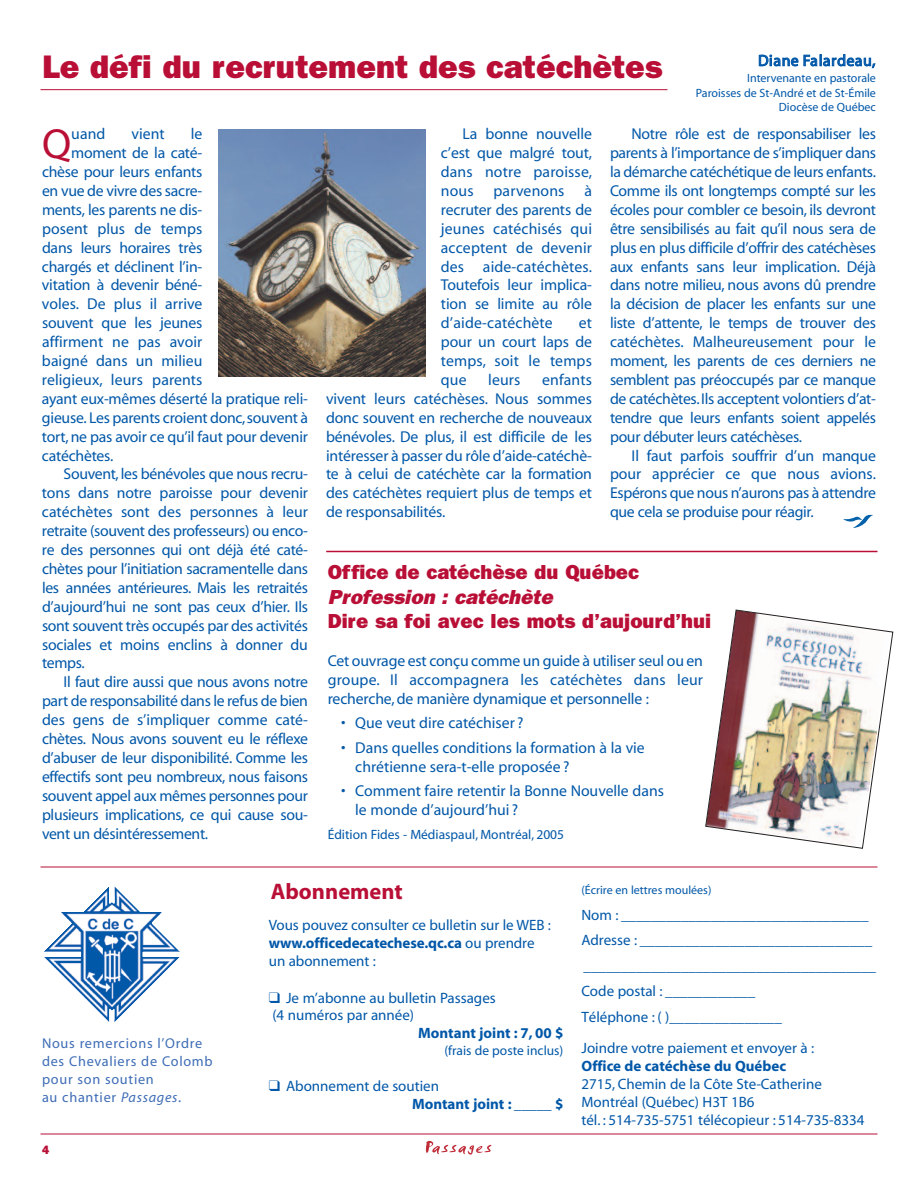
<style>
.page{position:relative;width:918px;height:1188px;background:#fff}
.page>*{position:absolute;margin:0;border:0;box-sizing:border-box;transform-origin:0 0}
.t1{font:42.3px "Myriad";color:#b90f36}
.t2{font:800 32.85px "Franklin Gothic";color:#b90f36}
.t3{font:700 22.5px "Myriad";color:#b90f36}
.t4{font:800 20.4px "Franklin Gothic";color:#b90f36}
.t5{font:italic 800 20.4px "Franklin Gothic";color:#b90f36}
.t6{font:15.75px/18.9px "Myriad";letter-spacing:-.015em;color:#0157a8;text-align:justify}
.t7{font:15.75px "Myriad";letter-spacing:.005em;color:#0157a8}
.t8{font:15.75px "Myriad";letter-spacing:.035em;color:#0157a8}
.t9{font:15.75px "Myriad";letter-spacing:.01em;color:#0157a8}
.t10{font:15px/18px "Myriad";color:#0157a8}
.t11{font:700 15px "Myriad";color:#0157a8}
.t12{font:14.25px/18px "Myriad";letter-spacing:.05em;color:#3e6db6}
.t13{font:13.5px "Myriad";color:#0157a8}
.t14{font:12px/14.4px "Myriad";color:#0157a8;text-align:right}
.t15{font:800 12px "Franklin Gothic";color:#b90f36}
.s1{font-style:italic}
.s2{font-size:15px}
.s3{font-weight:700}
</style>
<div class="page">
<hr style="left:40px;top:1134px;width:838px;height:1px;background:#b90f36">
<svg style="left:426px;top:1141px;width:65px;height:14px"></svg>
<img style="left:45px;top:887px;width:68px;height:64px">
<hr style="left:40px;top:89px;width:627px;height:1px;background:#b90f36">
<hr style="left:40px;top:867px;width:838px;height:1px;background:#b90f36">
<img style="left:219px;top:129px;width:207px;height:248px">
<hr style="left:326px;top:551px;width:552px;height:1px;background:#b90f36">
<img style="left:705px;top:610px;width:188px;height:239px">
<svg style="left:843px;top:514px;width:30px;height:14px"></svg>
<h2 class="t2" style="left:42px;top:48px;width:622px">Le défi du recrutement des catéchètes</h2>
<p class="t8" style="left:758px;top:55px;width:119px">Diane Falardeau,</p>
<p class="t14" style="left:696px;top:72px;width:182px">Intervenante en pastorale<br>Paroisses de St-André et de St-Émile<br>Diocèse de Québec</p>
<h1 class="t1" style="left:42px;top:128px;width:31px">Q</h1>
<p class="t6" style="left:71px;top:126px;width:36px">uand</p>
<p class="t6" style="left:131px;top:126px;width:35px">vient</p>
<p class="t6" style="left:191px;top:126px;width:13px">le</p>
<p class="t6" style="left:71px;top:145px;width:133px">moment de la caté-</p>
<p class="t6" style="left:42px;top:164px;width:162px">chèse pour leurs enfants</p>
<p class="t6" style="left:42px;top:183px;width:162px">en vue de vivre des sacre-</p>
<p class="t6" style="left:42px;top:201px;width:162px">ments, les parents ne dis-</p>
<p class="t7" style="left:42px;top:223px;width:162px">posent plus de temps</p>
<p class="t6" style="left:42px;top:239px;width:162px">dans leurs horaires très</p>
<p class="t6" style="left:42px;top:258px;width:162px">chargés et déclinent l’in-</p>
<p class="t6" style="left:42px;top:277px;width:162px">vitation à devenir béné-</p>
<p class="t6" style="left:42px;top:296px;width:162px">voles. De plus il arrive</p>
<p class="t6" style="left:42px;top:315px;width:162px">souvent que les jeunes</p>
<p class="t7" style="left:42px;top:336px;width:162px">affirment ne pas avoir</p>
<p class="t7" style="left:42px;top:355px;width:162px">baigné dans un milieu</p>
<p class="t7" style="left:42px;top:374px;width:162px">religieux, leurs parents</p>
<p class="t6" style="left:42px;top:390px;width:268px">ayant eux-mêmes déserté la pratique reli-</p>
<p class="t6" style="left:42px;top:409px;width:268px">gieuse. Les parents croient donc,souvent à</p>
<p class="t6" style="left:42px;top:428px;width:268px">tort,ne pas avoir ce qu’il faut pour devenir</p>
<p class="t6" style="left:42px;top:447px;width:73px">catéchètes.</p>
<p class="t6" style="left:64px;top:466px;width:246px">Souvent, les bénévoles que nous recru-</p>
<p class="t6" style="left:42px;top:485px;width:268px">tons dans notre paroisse pour devenir</p>
<p class="t6" style="left:42px;top:504px;width:268px">catéchètes sont des personnes à leur</p>
<p class="t6" style="left:42px;top:523px;width:268px">retraite (souvent des professeurs) ou enco-</p>
<p class="t6" style="left:42px;top:542px;width:268px">re des personnes qui ont déjà été caté-</p>
<p class="t6" style="left:42px;top:561px;width:268px">chètes pour l’initiation sacramentelle dans</p>
<p class="t6" style="left:42px;top:579px;width:268px">les années antérieures. Mais les retraités</p>
<p class="t6" style="left:42px;top:598px;width:268px">d’aujourd’hui ne sont pas ceux d’hier. Ils</p>
<p class="t6" style="left:42px;top:617px;width:268px">sont souvent très occupés par des activités</p>
<p class="t6" style="left:42px;top:636px;width:268px">sociales et moins enclins à donner du</p>
<p class="t6" style="left:42px;top:655px;width:44px">temps.</p>
<p class="t6" style="left:64px;top:674px;width:246px">Il faut dire aussi que nous avons notre</p>
<p class="t6" style="left:42px;top:693px;width:268px">part de responsabilité dans le refus de bien</p>
<p class="t6" style="left:42px;top:712px;width:268px">des gens de s’impliquer comme caté-</p>
<p class="t6" style="left:42px;top:731px;width:268px">chètes. Nous avons souvent eu le réflexe</p>
<p class="t6" style="left:42px;top:750px;width:268px">d’abuser de leur disponibilité. Comme les</p>
<p class="t6" style="left:42px;top:768px;width:268px">effectifs sont peu nombreux, nous faisons</p>
<p class="t6" style="left:42px;top:787px;width:268px">souvent appel aux mêmes personnes pour</p>
<p class="t6" style="left:42px;top:806px;width:268px">plusieurs implications, ce qui cause sou-</p>
<p class="t6" style="left:42px;top:825px;width:168px">vent un désintéressement.</p>
<p class="t6" style="left:441px;top:126px;width:153px;text-indent:22px">La bonne nouvelle c’est que malgré tout, dans notre paroisse, nous</p>
<p class="t6" style="left:441px;top:183px;width:153px;text-indent:144px">à recruter des parents de jeunes catéchisés qui acceptent de devenir des aide-catéchètes.<br>Toutefois leur implica&shy;tion se limite au rôle d’aide-catéchète</p>
<p class="t9" style="left:494px;top:185px;width:73px">parvenons</p>
<p class="t6" style="left:441px;top:315px;width:153px;text-indent:138px">et pour un court laps de temps, soit le temps que</p>
<p class="t6" style="left:326px;top:372px;width:268px;text-indent:216px">enfants vivent leurs catéchèses. Nous sommes donc souvent en recherche de nouveaux bénévoles. De plus, il est difficile de les intéresser à passer du rôle d’aide-catéchè&shy;te à celui de catéchète car la formation des catéchètes requiert plus de temps et de responsabilités.</p>
<p class="t6" style="left:488px;top:372px;width:34px">leurs</p>
<p class="t6" style="left:610px;top:126px;width:268px;text-indent:22px">Notre rôle est de responsabiliser les parents à l’importance de s’impliquer dans la démarche catéchétique de leurs enfants.<br>Comme ils ont longtemps compté sur les écoles pour combler ce besoin, ils devront être sensibilisés au fait qu’il nous sera de plus en plus difficile d’offrir des catéchèses aux enfants sans leur implication. Déjà dans notre milieu, nous avons dû prendre la décision de placer les enfants sur une liste d’attente, le temps de trouver des catéchètes. Malheureusement pour le moment, les parents de ces derniers ne semblent pas préoccupés par ce manque de catéchètes.Ils acceptent volontiers d’at&shy;tendre que leurs enfants soient appelés pour débuter leurs catéchèses.</p>
<p class="t6" style="left:610px;top:447px;width:268px;text-indent:22px">Il faut parfois souffrir d’un manque pour apprécier ce que nous avions.<br>Espérons que nous n’aurons pas à attendre que cela se produise pour réagir.</p>
<p class="t4" style="left:328px;top:560px;width:313px">Office de catéchèse du Québec</p>
<p class="t5" style="left:328px;top:585px;width:229px">Profession : catéchète</p>
<p class="t4" style="left:328px;top:609px;width:385px">Dire sa foi avec les mots d’aujourd’hui</p>
<p class="t6" style="left:328px;top:653px;width:377px">Cet ouvrage est conçu comme un guide à utiliser seul ou en groupe. Il accompagnera les catéchètes dans leur recherche, de manière dynamique et personnelle :</p>
<p class="t6" style="left:341px;top:715px;width:184px">• Que veut dire catéchiser ?</p>
<p class="t6" style="left:355px;top:739px;width:291px;text-indent:-14px">• Dans quelles conditions la formation à la vie chrétienne sera-t-elle proposée ?</p>
<p class="t6" style="left:355px;top:783px;width:310px;text-indent:-14px">• Comment faire retentir la Bonne Nouvelle dans le monde d’aujourd’hui ?</p>
<p class="t13" style="left:328px;top:830px;width:238px">Édition Fides - Médiaspaul, Montréal, 2005</p>
<p class="t12" style="left:42px;top:1035px;width:172px">Nous remercions l’Ordre des Chevaliers de Colomb pour son soutien<br>au chantier <span class="s1">Passages</span><span class="s2">.</span></p>
<p class="t15" style="left:42px;top:1143px;width:9px">4</p>
<h3 class="t3" style="left:271px;top:883px;width:133px">Abonnement</h3>
<p class="t10" style="left:269px;top:917px;width:284px">Vous pouvez consulter ce bulletin sur le WEB : <span class="s3">www.officedecatechese.qc.ca</span> ou prendre un abonnement :</p>
<p class="t10" style="left:269px;top:991px;width:228px;line-height:17.2px">❑ Je m’abonne au bulletin Passages (4 numéros par année)</p>
<p class="t11" style="left:418px;top:1028px;width:147px">Montant joint : 7, 00 $</p>
<p class="t13" style="left:444px;top:1046px;width:121px">(frais de poste inclus)</p>
<p class="t10" style="left:412px;top:1079px;width:153px;line-height:17.2px;text-indent:-143px">❑ Abonnement de soutien<br><span class="s3">Montant joint : _____ $</span></p>
<p class="t14" style="left:581px;top:884px;width:131px">(Écrire en lettres moulées)</p>
<p class="t10" style="left:581px;top:903px;width:296px;line-height:25.5px">Nom : _________________________________ Adresse : _______________________________ _______________________________________ Code postal : ____________<br>Téléphone : ( )_______________</p>
<p class="t10" style="left:581px;top:1041px;width:234px">Joindre votre paiement et envoyer à :</p>
<p class="t11" style="left:581px;top:1061px;width:206px">Office de catéchèse du Québec</p>
<p class="t10" style="left:581px;top:1077px;width:285px">2715, Chemin de la Côte Ste-Catherine<br>Montréal (Québec) H3T 1B6<br>tél. : 514-735-5751 télécopieur : 514-735-8334</p>
</div>
